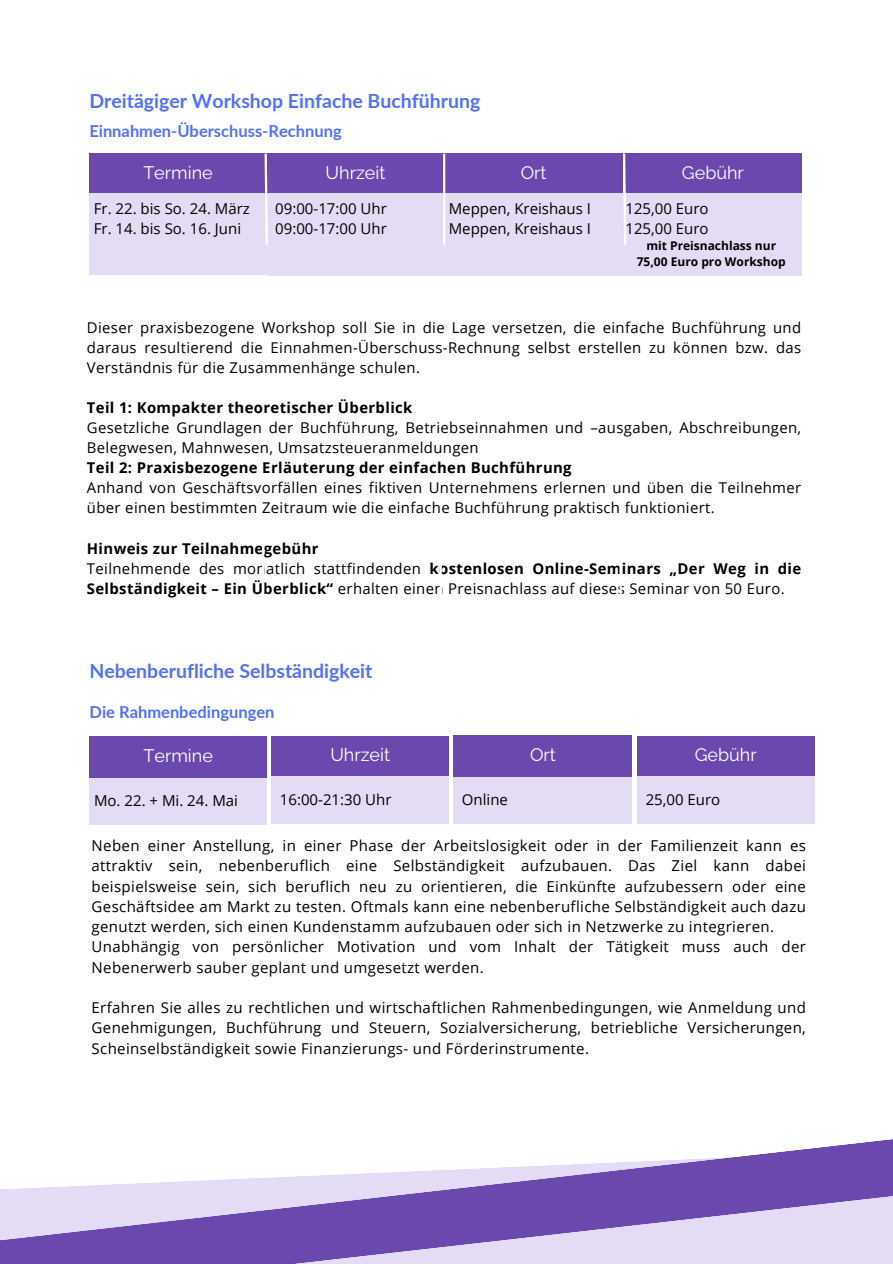
<style>
.page{position:relative;width:893px;height:1264px;background:#fff}
.page>*{position:absolute;margin:0;border:0;box-sizing:border-box;transform-origin:0 0}
.t1{font:700 19.5px "Lato";color:#5271ff}
.t2{font:18px "Raleway";color:#fff}
.t3{font:700 16.5px "Lato";color:#5271ff}
.t4{font:15px/20.2px "Open Sans";letter-spacing:.025em;color:#000}
.t5{font:15px/20.2px "Open Sans";color:#000}
.t6{font:14.85px/20.1px "Open Sans";letter-spacing:.025em;color:#000;text-align:justify}
.t7{font:700 14.85px/20.1px "Open Sans";letter-spacing:.025em;color:#000}
.t8{font:700 12px "Open Sans";color:#000}
.s1{font-weight:700}
.s2{font-weight:400}
</style>
<div class="page">
<svg style="left:0;top:1139px;width:892px;height:124px"></svg>
<div style="left:89px;top:193px;width:178px;height:82px;background:#e4dcf4"></div>
<div style="left:267px;top:193px;width:177px;height:83px;background:#e4dcf4"></div>
<div style="left:444px;top:193px;width:179px;height:83px;background:#e4dcf4"></div>
<div style="left:621px;top:193px;width:180px;height:83px;background:#e4dcf4"></div>
<div style="left:89px;top:154px;width:178px;height:39px;background:#6a48ad"></div>
<div style="left:267px;top:154px;width:177px;height:39px;background:#6a48ad"></div>
<div style="left:444px;top:154px;width:179px;height:39px;background:#6a48ad"></div>
<div style="left:624px;top:154px;width:177px;height:39px;background:#6a48ad"></div>
<div style="left:89px;top:775px;width:178px;height:49px;background:#e4dcf4"></div>
<div style="left:271px;top:774px;width:178px;height:50px;background:#e4dcf4"></div>
<div style="left:453px;top:774px;width:179px;height:49px;background:#e4dcf4"></div>
<div style="left:637px;top:774px;width:177px;height:49px;background:#e4dcf4"></div>
<div style="left:89px;top:736px;width:178px;height:41px;background:#6a48ad"></div>
<div style="left:271px;top:736px;width:178px;height:39px;background:#6a48ad"></div>
<div style="left:453px;top:735px;width:179px;height:41px;background:#6a48ad"></div>
<div style="left:637px;top:736px;width:177px;height:39px;background:#6a48ad"></div>
<svg style="left:263px;top:153px;width:6px;height:92px"></svg>
<hr style="left:443px;top:154px;width:2px;height:91px;background:#fff">
<svg style="left:621px;top:153px;width:6px;height:92px"></svg>
<h4 class="t1" style="left:89px;top:88px;width:392px">Dreitägiger Workshop Einfache Buchführung</h4>
<h4 class="t3" style="left:89px;top:121px;width:254px">Einnahmen-Überschuss-Rechnung</h4>
<h3 class="t2" style="left:143px;top:161px;width:71px">Termine</h3>
<h2 class="t2" style="left:325px;top:161px;width:61px">Uhrzeit</h2>
<h4 class="t2" style="left:520px;top:161px;width:27px">Ort</h4>
<h2 class="t2" style="left:681px;top:161px;width:64px">Gebühr</h2>
<p class="t5" style="left:94px;top:198px;width:158px">Fr. 22. bis So. 24. März<br>Fr. 14. bis So. 16. Juni</p>
<p class="t5" style="left:275px;top:198px;width:113px">09:00-17:00 Uhr<br>09:00-17:00 Uhr</p>
<p class="t5" style="left:449px;top:198px;width:144px">Meppen, Kreishaus I<br>Meppen, Kreishaus I</p>
<h4 class="t5" style="left:625px;top:198px;width:85px">125,00 Euro</h4>
<h4 class="t5" style="left:625px;top:218px;width:85px">125,00 Euro</h4>
<h4 class="t8" style="left:646px;top:237px;width:131px">mit Preisnachlass nur</h4>
<h1 class="t8" style="left:636px;top:253px;width:150px">75,00 Euro pro Workshop</h1>
<h2 class="t6" style="left:87px;top:317px;width:715px">Dieser praxisbezogene Workshop soll Sie in die Lage versetzen, die einfache Buchführung und daraus resultierend die Einnahmen-Überschuss-Rechnung selbst erstellen zu können bzw. das Verständnis für die Zusammenhänge schulen.</h2>
<h2 class="t6" style="left:87px;top:397px;width:715px;text-align:left"><span class="s1">Teil 1: Kompakter theoretischer Überblick<br></span>Gesetzliche Grundlagen der Buchführung, Betriebseinnahmen und –ausgaben, Abschreibungen, Belegwesen, Mahnwesen, Umsatzsteueranmeldungen<br><span class="s1">Teil 2: Praxisbezogene Erläuterung der einfachen Buchführung<br></span>Anhand von Geschäftsvorfällen eines fiktiven Unternehmens erlernen und üben die Teilnehmer über einen bestimmten Zeitraum wie die einfache Buchführung praktisch funktioniert.</h2>
<h4 class="t7" style="left:87px;top:538px;width:715px">Hinweis zur Teilnahmegebühr<br><span class="s2">Teilnehmende des monatlich stattfindenden</span> kostenlosen Online-Seminars „Der Weg in die<br>Selbständigkeit – Ein Überblick“ <span class="s2">erhalten einen Preisnachlass auf dieses Seminar von 50 Euro.</span></h4>
<h2 class="t1" style="left:89px;top:659px;width:285px">Nebenberufliche Selbständigkeit</h2>
<h2 class="t3" style="left:89px;top:701px;width:186px">Die Rahmenbedingungen</h2>
<h4 class="t2" style="left:143px;top:745px;width:71px">Termine</h4>
<h4 class="t2" style="left:330px;top:744px;width:61px">Uhrzeit</h4>
<h4 class="t2" style="left:530px;top:744px;width:27px">Ort</h4>
<p class="t2" style="left:694px;top:744px;width:64px">Gebühr</p>
<h4 class="t5" style="left:94px;top:789px;width:145px">Mo. 22. + Mi. 24. Mai</h4>
<h2 class="t5" style="left:280px;top:789px;width:113px">16:00-21:30 Uhr</h2>
<h4 class="t4" style="left:462px;top:789px;width:48px">Online</h4>
<h2 class="t4" style="left:645px;top:789px;width:76px">25,00 Euro</h2>
<h1 class="t4" style="left:92px;top:835px;width:715px">Neben einer Anstellung, in einer Phase der Arbeitslosigkeit oder in der Familienzeit kann es attraktiv sein, nebenberuflich eine Selbständigkeit aufzubauen. Das Ziel kann dabei beispielsweise sein, sich beruflich neu zu orientieren, die Einkünfte aufzubessern oder eine Geschäftsidee am Markt zu testen. Oftmals kann eine nebenberufliche Selbständigkeit auch dazu genutzt werden, sich einen Kundenstamm aufzubauen oder sich in Netzwerke zu integrieren.<br>Unabhängig von persönlicher Motivation und vom Inhalt der Tätigkeit muss auch der Nebenerwerb sauber geplant und umgesetzt werden.</h1>
<h3 class="t4" style="left:92px;top:997px;width:715px;text-align:justify">Erfahren Sie alles zu rechtlichen und wirtschaftlichen Rahmenbedingungen, wie Anmeldung und Genehmigungen, Buchführung und Steuern, Sozialversicherung, betriebliche Versicherungen, Scheinselbständigkeit sowie Finanzierungs- und Förderinstrumente.</h3>
</div>
